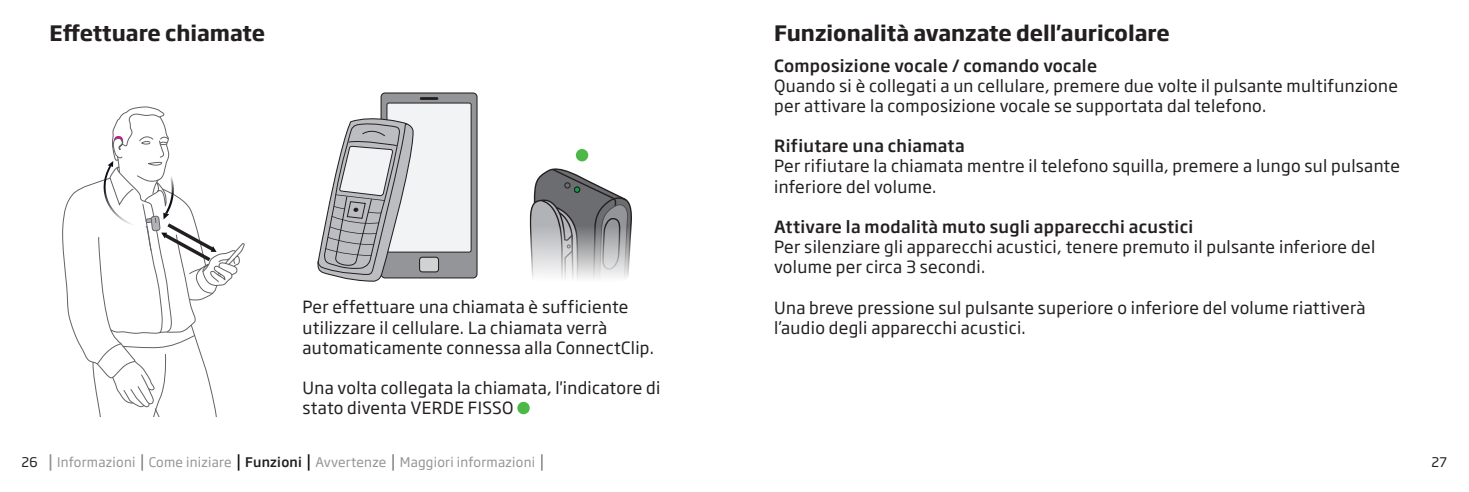
<style>
.page{position:relative;width:1469px;height:492px;background:#fff}
.page>*{position:absolute;margin:0;border:0;box-sizing:border-box;transform-origin:0 0}
.t1{font:700 21px "Soho Gothic Pro";color:#231f20}
.t2{font:16.62px/20.1px "Soho Gothic Pro";letter-spacing:.02em;color:#231f20}
.t3{font:500 16.62px "Soho Gothic Pro";letter-spacing:.02em;color:#231f20}
.t4{font:13.12px "Soho Gothic Pro";letter-spacing:.02em;color:#939598}
.t5{font:13.12px "Soho Gothic Pro";color:#231f20}
.s1{font-weight:500;color:#231f20}
</style>
<div class="page">
<svg style="left:529px;top:168px;width:103px;height:112px"></svg>
<div style="left:574px;top:186px;width:6px;height:7px;border:1px solid #231f20;border-radius:2px"></div>
<div style="left:576px;top:149px;width:12px;height:12px;background:#4cb848;border-radius:50%"></div>
<div style="left:381px;top:93px;width:96px;height:184px;background:#939598;border-radius:4px"></div>
<div style="left:380px;top:92px;width:97px;height:186px;border:1px solid #231f20;border-radius:4px"></div>
<div style="left:387px;top:103px;width:84px;height:149px;background:#f2f3f4;border-radius:2px"></div>
<div style="left:386px;top:103px;width:85px;height:149px;border:1px solid #231f20;border-radius:2px"></div>
<div style="left:419px;top:257px;width:19px;height:14px;background:#d1d2d4;border-radius:3px"></div>
<div style="left:419px;top:256px;width:20px;height:16px;border:1px solid #231f20;border-radius:3px"></div>
<hr style="left:421px;top:97px;width:16px;height:3px;background:#231f20">
<svg style="left:317px;top:114px;width:97px;height:168px"></svg>
<svg style="left:62px;top:106px;width:183px;height:309px"></svg>
<svg style="left:50px;top:454px;width:1px;height:16px"></svg>
<svg style="left:141px;top:454px;width:2px;height:16px"></svg>
<svg style="left:238px;top:454px;width:1px;height:16px"></svg>
<svg style="left:308px;top:454px;width:1px;height:16px"></svg>
<svg style="left:392px;top:454px;width:2px;height:16px"></svg>
<svg style="left:541px;top:454px;width:1px;height:16px"></svg>
<div style="left:517px;top:401px;width:13px;height:13px;background:#4cb848;border-radius:50%"></div>
<p class="t1" style="left:50px;top:17px;width:217px">Effettuare chiamate</p>
<p class="t2" style="left:302px;top:296px;width:353px">Per effettuare una chiamata è sufficiente utilizzare il cellulare. La chiamata verrà automaticamente connessa alla ConnectClip.</p>
<p class="t2" style="left:302px;top:376px;width:359px">Una volta collegata la chiamata, l'indicatore di stato diventa VERDE FISSO</p>
<p class="t1" style="left:774px;top:17px;width:397px">Funzionalità avanzate dell'auricolare</p>
<p class="t3" style="left:774px;top:52px;width:324px">Composizione vocale / comando vocale</p>
<p class="t2" style="left:774px;top:74px;width:625px">Quando si è collegati a un cellulare, premere due volte il pulsante multifunzione per attivare la composizione vocale se supportata dal telefono.</p>
<p class="t3" style="left:774px;top:133px;width:192px">Rifiutare una chiamata</p>
<p class="t2" style="left:774px;top:155px;width:627px">Per rifiutare la chiamata mentre il telefono squilla, premere a lungo sul pulsante inferiore del volume.</p>
<p class="t3" style="left:774px;top:213px;width:420px">Attivare la modalità muto sugli apparecchi acustici</p>
<p class="t2" style="left:774px;top:236px;width:602px">Per silenziare gli apparecchi acustici, tenere premuto il pulsante inferiore del volume per circa 3 secondi.</p>
<p class="t2" style="left:774px;top:296px;width:593px">Una breve pressione sul pulsante superiore o inferiore del volume riattiverà l’audio degli apparecchi acustici.</p>
<p class="t5" style="left:22px;top:451px;width:18px">26</p>
<p class="t4" style="left:57px;top:451px;width:479px">Informazioni Come iniziare <span class="s1">Funzioni</span> Avvertenze Maggiori informazioni</p>
<p class="t5" style="left:1431px;top:451px;width:17px">27</p>
</div>
